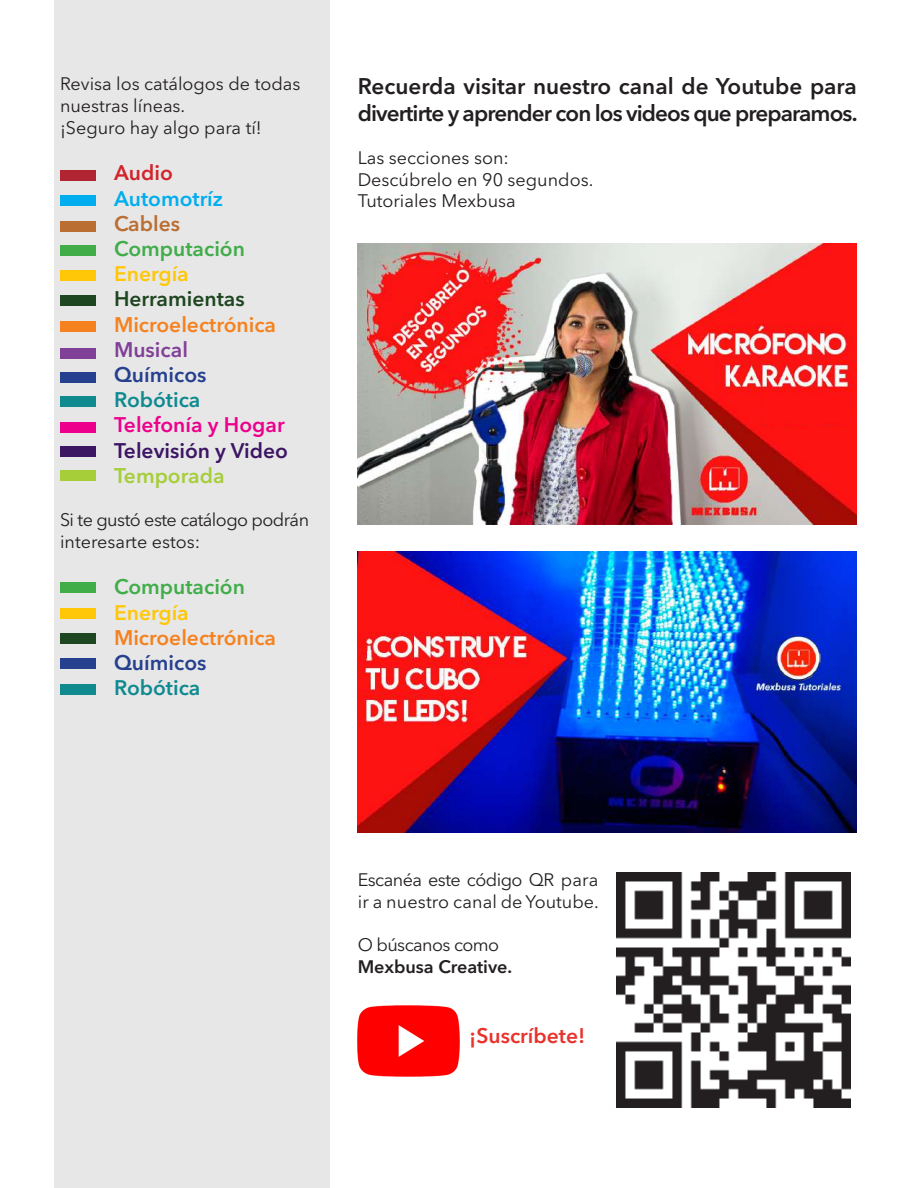
<style>
.page{position:relative;width:918px;height:1188px;background:#fff}
.page>*{position:absolute;margin:0;border:0;box-sizing:border-box;transform-origin:0 0}
.t1{font:600 22.5px/27px "Avenir Next LT Pro";letter-spacing:-.04em;color:#231f20}
.t2{font:600 21px "Avenir Next LT Pro";color:#f5821f}
.t3{font:600 21px "Avenir Next LT Pro";color:#41ad49}
.t4{font:600 21px "Avenir Next LT Pro";color:#25408f}
.t5{font:600 21px "Avenir Next LT Pro";color:#0f8a8f}
.t6{font:600 21px "Avenir Next LT Pro";color:#3c1563}
.t7{font:600 21px "Avenir Next LT Pro";color:#ec008c}
.t8{font:600 21px "Avenir Next LT Pro";color:#ffc708}
.t9{font:600 21px "Avenir Next LT Pro";color:#1e4620}
.t10{font:600 21px "Avenir Next LT Pro";color:#e9322c}
.t11{font:600 21px "Avenir Next LT Pro";color:#00aeef}
.t12{font:600 21px "Avenir Next LT Pro";color:#a6ce39}
.t13{font:600 21px "Avenir Next LT Pro";color:#814098}
.t14{font:600 21px "Avenir Next LT Pro";color:#bb6e31}
.t15{font:600 21px "Avenir Next LT Pro";color:#d2232a}
.t16{font:18px/21.6px "Avenir Next LT Pro";color:#231f20}
.t17{font:18px/21.6px "Avenir Next LT Pro";letter-spacing:-.03em;color:#231f20}
.t18{font:600 18px "Avenir Next LT Pro";color:#231f20}
</style>
<div class="page">
<div style="left:54px;top:0;width:276px;height:1188px;background:#e7e7e8"></div>
<img style="left:358px;top:243px;width:499px;height:281px">
<img style="left:358px;top:552px;width:499px;height:280px">
<img style="left:616px;top:873px;width:235px;height:234px">
<img style="left:358px;top:1006px;width:102px;height:71px">
<div style="left:60px;top:170px;width:36px;height:11px;background:#b12533"></div>
<div style="left:60px;top:608px;width:36px;height:11px;background:#ffc708"></div>
<div style="left:60px;top:195px;width:36px;height:11px;background:#00aeef"></div>
<div style="left:60px;top:633px;width:36px;height:11px;background:#1e4620"></div>
<div style="left:60px;top:396px;width:36px;height:10px;background:#0f8a8f"></div>
<div style="left:60px;top:246px;width:36px;height:10px;background:#41ad49"></div>
<div style="left:60px;top:583px;width:36px;height:10px;background:#41ad49"></div>
<div style="left:60px;top:321px;width:36px;height:11px;background:#f5821f"></div>
<div style="left:60px;top:658px;width:36px;height:10px;background:#25408f"></div>
<div style="left:60px;top:685px;width:36px;height:10px;background:#0f8a8f"></div>
<div style="left:60px;top:372px;width:36px;height:10px;background:#25408f"></div>
<div style="left:60px;top:446px;width:36px;height:10px;background:#3c1563"></div>
<div style="left:60px;top:470px;width:36px;height:10px;background:#a6ce39"></div>
<div style="left:60px;top:221px;width:36px;height:11px;background:#bb6e31"></div>
<div style="left:60px;top:348px;width:36px;height:10px;background:#814098"></div>
<div style="left:60px;top:422px;width:36px;height:10px;background:#ec008c"></div>
<div style="left:60px;top:271px;width:36px;height:10px;background:#ffc708"></div>
<div style="left:60px;top:295px;width:36px;height:11px;background:#1e4620"></div>
<div style="left:763px;top:394px;width:87px;height:29px;background:#ff1212"></div>
<p class="t16" style="left:60px;top:73px;width:242px">Revisa los catálogos de todas nuestras líneas.<br>¡Seguro hay algo para tí!</p>
<p class="t15" style="left:114px;top:160px;width:60px">Audio</p>
<p class="t11" style="left:114px;top:186px;width:111px">Automotríz</p>
<p class="t14" style="left:114px;top:211px;width:68px">Cables</p>
<p class="t3" style="left:114px;top:236px;width:132px">Computación</p>
<p class="t8" style="left:114px;top:261px;width:76px">Energía</p>
<p class="t9" style="left:114px;top:286px;width:132px">Herramientas</p>
<p class="t2" style="left:114px;top:312px;width:164px">Microelectrónica</p>
<p class="t13" style="left:114px;top:337px;width:75px">Musical</p>
<p class="t4" style="left:114px;top:362px;width:94px">Químicos</p>
<p class="t5" style="left:114px;top:387px;width:88px">Robótica</p>
<p class="t7" style="left:114px;top:412px;width:172px">Telefonía y Hogar</p>
<p class="t6" style="left:114px;top:438px;width:176px">Televisión y Video</p>
<p class="t12" style="left:114px;top:463px;width:112px">Temporada</p>
<p class="t17" style="left:60px;top:509px;width:251px">Si te gustó este catálogo podrán interesarte estos:</p>
<p class="t3" style="left:114px;top:574px;width:132px">Computación</p>
<p class="t8" style="left:114px;top:600px;width:76px">Energía</p>
<p class="t2" style="left:114px;top:625px;width:164px">Microelectrónica</p>
<p class="t4" style="left:114px;top:650px;width:94px">Químicos</p>
<p class="t5" style="left:114px;top:675px;width:88px">Robótica</p>
<p class="t1" style="left:358px;top:72px;width:501px">Recuerda visitar nuestro canal de Youtube para divertirte y aprender con los videos que preparamos.</p>
<p class="t16" style="left:358px;top:147px;width:237px">Las secciones son:<br>Descúbrelo en 90 segundos.<br>Tutoriales Mexbusa</p>
<p class="t16" style="left:358px;top:869px;width:243px">Escanéa este código QR para ir a nuestro canal de Youtube.</p>
<p class="t17" style="left:358px;top:934px;width:143px">O búscanos como</p>
<p class="t18" style="left:358px;top:955px;width:156px">Mexbusa Creative.</p>
<p class="t10" style="left:469px;top:1022px;width:117px">¡Suscríbete!</p>
</div>
